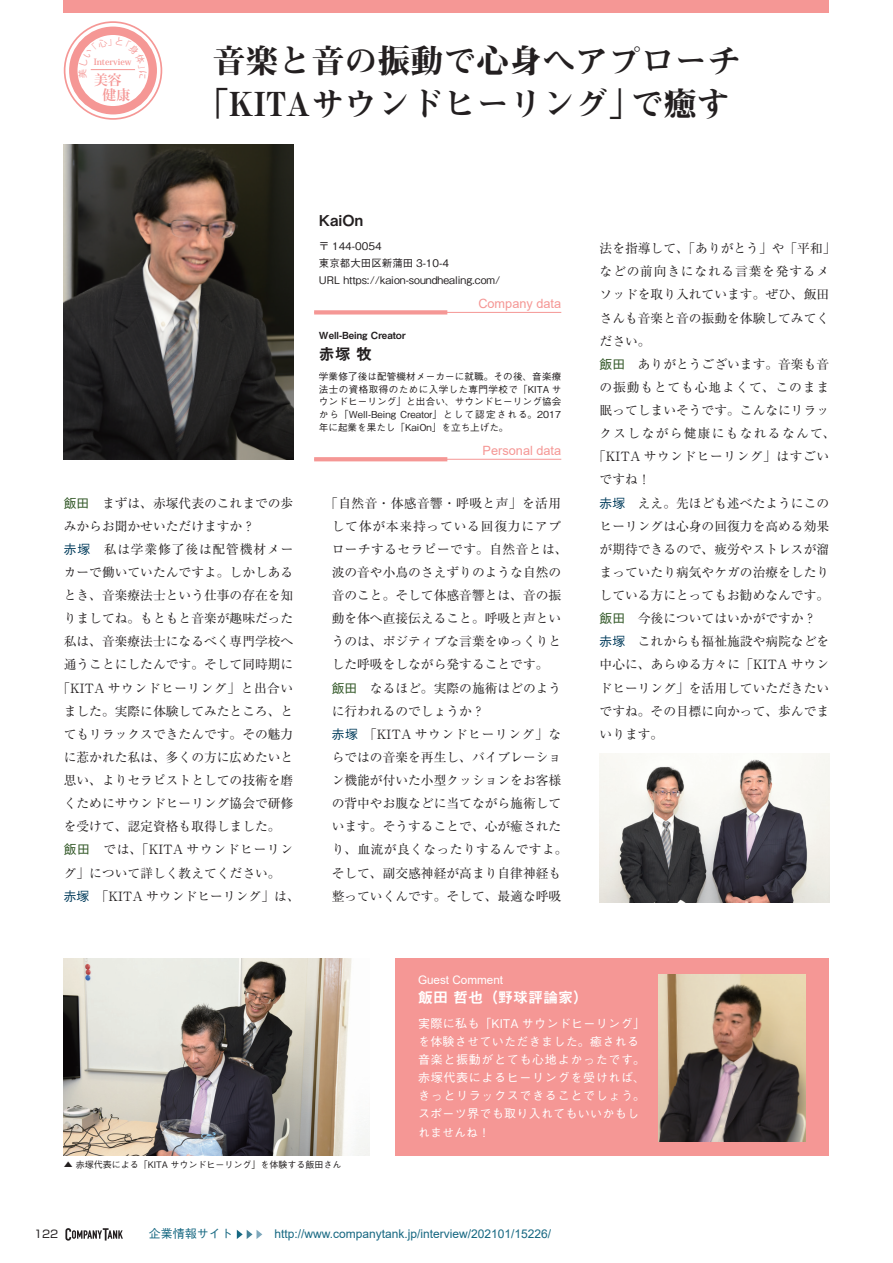
<style>
.page{position:relative;width:893px;height:1263px;background:#fff}
.page>*{position:absolute;margin:0;border:0;box-sizing:border-box;transform-origin:0 0}
.t1{font:33px "Midashi Min Pro MA31";color:#231f20}
.t2{font:15.9px "Midashi Go Pro MB31";color:#231f20}
.t3{font:15px "Midashi Go Pro MB31";color:#fff}
.t4{font:15px "Midashi Go Pro MB31";color:#231f20}
.t5{font:700 13.8px "Koz Min Pro";color:#f59795}
.t6{font:12.75px/23.1px "Ryumin Pro";color:#231f20}
.t7{font:12.75px "Arial";color:#f59795}
.t8{font:12.75px "Ryumin Pro";letter-spacing:.04em;color:#231f20}
.t9{font:12.75px "Ryumin Pro";letter-spacing:.065em;color:#231f20}
.t10{font:12.75px "Ryumin Pro";letter-spacing:.1em;color:#231f20}
.t11{font:500 12px/18px "Gothic BBB Pro";letter-spacing:.03em;color:#fff}
.t12{font:12px "Arial";color:#156781}
.t13{font:500 12px "Gothic BBB Pro";color:#156781}
.t14{font:11.7px "Arial";color:#fff}
.t15{font:10.65px "Shin Go Pro";color:#231f20}
.t16{font:500 10.5px "Gothic BBB Pro";color:#231f20}
.t17{font:9.75px "Midashi Go Pro MB31";color:#231f20}
.t18{font:500 9.6px/12.8px "Gothic BBB Pro";color:#231f20;text-align:justify}
.t19{font:500 9px "Gothic BBB Pro";color:#231f20}
.t20{font:700 8.55px "Koz Min Pro";color:#f59795}
.s1{font-family:"Gothic BBB Pro";font-weight:500;color:#305625}
.s2{font-family:"Gothic BBB Pro";font-weight:500;color:#003b5b}
</style>
<div class="page">
<svg style="left:65px;top:1228px;width:58px;height:12px"></svg>
<div style="left:64px;top:0;width:765px;height:13px;background:#f59795"></div>
<div style="left:395px;top:958px;width:434px;height:197px;background:#f59795"></div>
<img style="left:600px;top:753px;width:229px;height:149px">
<img style="left:64px;top:958px;width:306px;height:197px">
<img style="left:658px;top:974px;width:147px;height:167px">
<img style="left:64px;top:145px;width:229px;height:315px">
<svg style="left:236px;top:1230px;width:26px;height:9px"></svg>
<hr style="left:314px;top:312px;width:247px;height:1px;background:#f59795">
<hr style="left:314px;top:459px;width:247px;height:1px;background:#f59795">
<svg style="left:314px;top:310px;width:133px;height:4px"></svg>
<svg style="left:314px;top:457px;width:133px;height:4px"></svg>
<svg style="left:65px;top:22px;width:96px;height:97px"></svg>
<div style="left:64px;top:21px;width:98px;height:99px;border:2px solid #f59795;border-radius:50%"></div>
<svg style="left:73px;top:31px;width:80px;height:79px"></svg>
<div style="left:69px;top:27px;width:88px;height:87px;border:8px solid #f59795;border-radius:50%"></div>
<svg style="left:78px;top:37px;width:69px;height:41px"></svg>
<p class="t20" style="left:94px;top:56px;width:39px">Interview</p>
<p class="t5" style="left:94px;top:70px;width:29px">美容</p>
<p class="t5" style="left:103px;top:85px;width:29px">健康</p>
<p class="t1" style="left:213px;top:36px;width:529px">音楽と音の振動で心身へアプローチ</p>
<p class="t1" style="left:196px;top:78px;width:535px">「KITAサウンドヒーリング」で癒す</p>
<p class="t6" style="left:64px;top:490px;width:231px"><span class="s1">飯田</span>　まずは、赤塚代表のこれまでの歩みからお聞かせいただけますか？</p>
<p class="t6" style="left:57px;top:537px;width:238px;text-align:center"><span class="s2">赤塚</span>　私は学業修了後は配管機材メーカーで働いていたんですよ。しかしあるとき、音楽療法士という仕事の存在を知りましてね。もともと音楽が趣味だった私は、音楽療法士になるべく専門学校へ通うことにしたんです。そして同時期に「KITA サウンドヒーリング」と出合いました。実際に体験してみたところ、とてもリラックスできたんです。その魅力に惹かれた私は、多くの方に広めたいと思い、よりセラピストとしての技術を磨くためにサウンドヒーリング協会で研修を受けて、認定資格も取得しました。</p>
<p class="t6" style="left:64px;top:837px;width:231px"><span class="s1">飯田</span>　では、「KITA サウンドヒーリング」について詳しく教えてください。</p>
<p class="t6" style="left:64px;top:883px;width:237px"><span class="s2">赤塚</span>　「KITA サウンドヒーリング」は、</p>
<p class="t4" style="left:319px;top:209px;width:46px">KaiOn</p>
<p class="t16" style="left:319px;top:238px;width:64px">〒 144-0054</p>
<p class="t16" style="left:319px;top:255px;width:132px">東京都大田区新蒲田 3-10-4</p>
<p class="t16" style="left:319px;top:272px;width:183px">URL https://kaion-soundhealing.com/</p>
<p class="t7" style="left:478px;top:295px;width:84px">Company data</p>
<p class="t17" style="left:319px;top:327px;width:88px">Well-Being Creator</p>
<p class="t2" style="left:319px;top:341px;width:55px">赤塚 牧</p>
<p class="t18" style="left:319px;top:369px;width:244px">学業修了後は配管機材メーカーに就職。その後、音楽療法士の資格取得のために入学した専門学校で「KITA サウンドヒーリング」と出合い、サウンドヒーリング協会から「Well-Being Creator」として認定される。2017年に起業を果たし「KaiOn」を立ち上げた。</p>
<p class="t7" style="left:483px;top:442px;width:80px">Personal data</p>
<p class="t6" style="left:332px;top:490px;width:237px;text-indent:-6px">「自然音・体感音響・呼吸と声」を活用して体が本来持っている回復力にアプローチするセラピーです。自然音とは、波の音や小鳥のさえずりのような自然の音のこと。そして体感音響とは、音の振動を体へ直接伝えること。呼吸と声というのは、ポジティブな言葉をゆっくりとした呼吸をしながら発することです。</p>
<p class="t6" style="left:332px;top:675px;width:231px"><span class="s1">飯田</span>　なるほど。実際の施術はどのように行われるのでしょうか？</p>
<p class="t6" style="left:332px;top:722px;width:237px"><span class="s2">赤塚</span>　「KITA サウンドヒーリング」ならではの音楽を再生し、バイブレーション機能が付いた小型クッションをお客様の背中やお腹などに当てながら施術しています。そうすることで、心が癒されたり、血流が良くなったりするんですよ。そして、副交感神経が高まり自律神経も整っていくんです。そして、最適な呼吸</p>
<p class="t6" style="left:600px;top:236px;width:237px">法を指導して、「ありがとう」や「平和」などの前向きになれる言葉を発するメソッドを取り入れています。ぜひ、飯田さんも音楽と音の振動を体験してみてください。</p>
<p class="t6" style="left:600px;top:352px;width:231px"><span class="s1">飯田</span>　ありがとうございます。音楽も音</p>
<p class="t9" style="left:600px;top:377px;width:231px">の振動もとても心地よくて、このまま</p>
<p class="t6" style="left:600px;top:398px;width:231px">眠ってしまいそうです。こんなにリラッ</p>
<p class="t10" style="left:600px;top:423px;width:237px">クスしながら健康にもなれるなんて、</p>
<p class="t8" style="left:593px;top:446px;width:237px">「KITA サウンドヒーリング」はすごい</p>
<p class="t6" style="left:600px;top:467px;width:53px">ですね！</p>
<p class="t6" style="left:600px;top:490px;width:231px;text-align:justify"><span class="s2">赤塚</span>　ええ。先ほども述べたようにこのヒーリングは心身の回復力を高める効果が期待できるので、疲労やストレスが溜まっていたり病気やケガの治療をしたりしている方にとってもお勧めなんです。</p>
<p class="t6" style="left:600px;top:606px;width:218px"><span class="s1">飯田</span>　今後についてはいかがですか？</p>
<p class="t6" style="left:600px;top:629px;width:231px;text-align:justify"><span class="s2">赤塚</span>　これからも福祉施設や病院などを中心に、あらゆる方々に「KITA サウンドヒーリング」を活用していただきたいですね。その目標に向かって、歩んでまいります。</p>
<p class="t14" style="left:418px;top:971px;width:87px">Guest Comment</p>
<p class="t3" style="left:418px;top:985px;width:171px">飯田 哲也（野球評論家）</p>
<p class="t11" style="left:418px;top:1013px;width:229px">実際に私も「KITA サウンドヒーリング」を体験させていただきました。癒される音楽と振動がとても心地よかったです。赤塚代表によるヒーリングを受ければ、きっとリラックスできることでしょう。スポーツ界でも取り入れてもいいかもしれませんね！</p>
<p class="t19" style="left:64px;top:1157px;width:279px">▲ 赤塚代表による「KITA サウンドヒーリング」を体験する飯田さん</p>
<p class="t15" style="left:34px;top:1225px;width:26px">122</p>
<p class="t13" style="left:149px;top:1224px;width:85px">企業情報サイト</p>
<p class="t12" style="left:274px;top:1225px;width:278px">http://www.companytank.jp/interview/202101/15226/</p>
</div>
